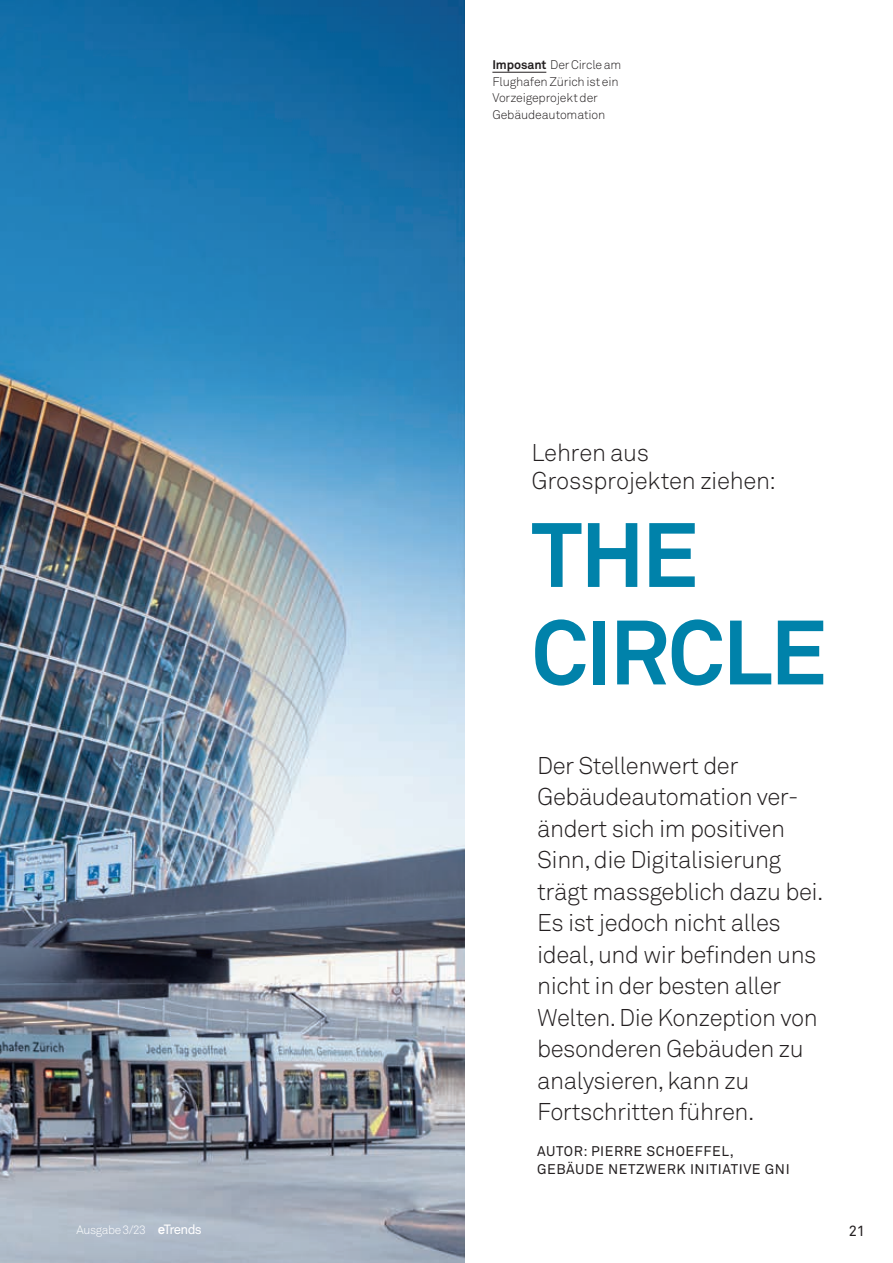
<style>
.page{position:relative;width:893px;height:1263px;background:#fff}
.page>*{position:absolute;margin:0;border:0;box-sizing:border-box;transform-origin:0 0}
.t1{font:700 90px/97.5px "Akkurat Std";letter-spacing:-.02em;color:#0082aa}
.t2{font:300 24px/31.5px "Akkurat Std";letter-spacing:-.02em;color:#231f20}
.t3{font:14.7px "Akkurat Std";color:#231f20}
.t4{font:13.8px/18px "Akkurat Std";letter-spacing:.04em;color:#231f20}
.t5{font:300 12.3px/16.5px "Akkurat Std";letter-spacing:-.015em;color:#231f20}
.t6{font:300 12px "Akkurat Std";letter-spacing:-.035em;color:#fff}
.s1{font-weight:700}
.s2{font-weight:700;font-size:13.35px}
.s3{font-weight:400;font-size:13.35px}
</style>
<div class="page">
<img style="left:0;top:0;width:465px;height:1263px">
<hr style="left:492px;top:72px;width:54px;height:1px;background:#231f20">
<p class="t5" style="left:492px;top:57px;width:130px"><span class="s1">Imposant</span> Der Circle am<br>Flughafen Zürich ist ein<br>Vorzeigeprojekt der<br>Gebäudeautomation</p>
<p class="t2" style="left:531px;top:438px;width:246px;line-height:28.8px">Lehren aus<br>Grossprojekten ziehen:</p>
<h1 class="t1" style="left:531px;top:508px;width:297px">THE<br>CIRCLE</h1>
<p class="t2" style="left:537px;top:750px;width:288px">Der Stellenwert der<br>Gebäudeautomation ver&shy;ändert sich im positiven<br>Sinn, die Digitalisierung trägt massgeblich dazu bei.<br>Es ist jedoch nicht alles ideal, und wir befinden uns nicht in der besten aller<br>Welten. Die Konzeption von besonderen Gebäuden zu analysieren, kann zu<br>Fortschritten führen.</p>
<p class="t4" style="left:537px;top:1143px;width:254px">AUTOR: PIERRE SCHOEFFEL,<br>GEBÄUDE NETZWERK INITIATIVE GNI</p>
<p class="t6" style="left:77px;top:1223px;width:127px">Ausgabe 3/23 <span class="s2">e</span><span class="s3">Trends</span></p>
<p class="t3" style="left:849px;top:1223px;width:18px">21</p>
</div>
